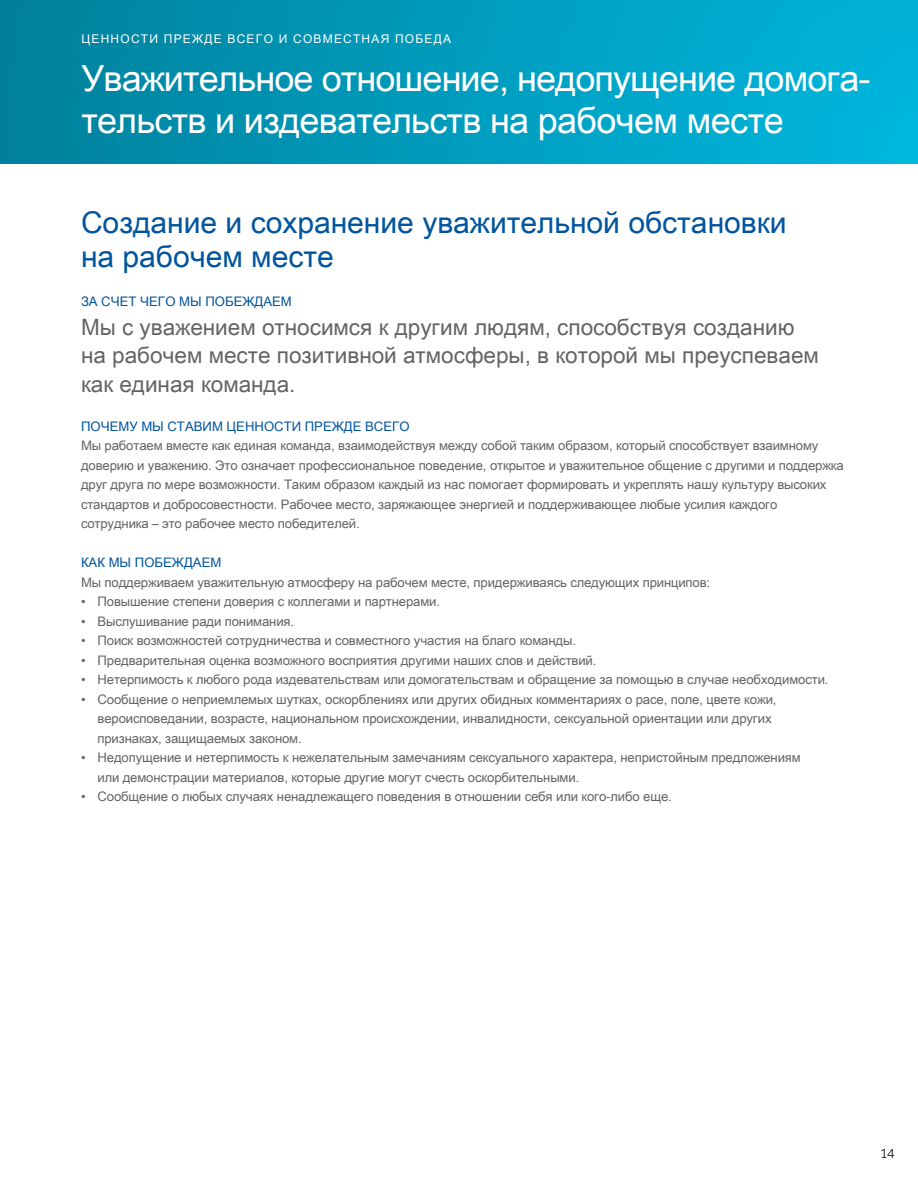
<style>
.page{position:relative;width:918px;height:1188px;background:#fff}
.page>*{position:absolute;margin:0;border:0;box-sizing:border-box;transform-origin:0 0}
.t1{font:36px/42px "Arial Unicode MS";letter-spacing:-.025em;color:#fff}
.t2{font:30px/34.5px "Arial Unicode MS";color:#00549e}
.t3{font:22.5px/28.5px "Arial Unicode MS";color:#636466}
.t4{font:13.5px "Maurea Light Lf";color:#000}
.t5{font:13.2px/19.5px "Arial Unicode MS";letter-spacing:-.01em;color:#636466}
.t6{font:13.2px "Arial Unicode MS";color:#00549e}
.t7{font:12px "Arial Unicode MS";letter-spacing:.1em;color:#fff}
</style>
<div class="page">
<div style="left:0;top:0;width:918px;height:163px;background:linear-gradient(to right,#00819d,#00b6dd)"></div>
<p class="t7" style="left:82px;top:30px;width:371px">ЦЕННОСТИ ПРЕЖДЕ ВСЕГО И СОВМЕСТНАЯ ПОБЕДА</p>
<h1 class="t1" style="left:82px;top:57px;width:790px">Уважительное отношение, недопущение домога&shy;тельств и издевательств на рабочем месте</h1>
<h2 class="t2" style="left:81px;top:204px;width:707px">Создание и сохранение уважительной обстановки на рабочем месте</h2>
<p class="t6" style="left:81px;top:292px;width:212px">ЗА СЧЕТ ЧЕГО МЫ ПОБЕЖДАЕМ</p>
<h3 class="t3" style="left:81px;top:312px;width:739px">Мы с уважением относимся к другим людям, способствуя созданию на рабочем месте позитивной атмосферы, в которой мы преуспеваем как единая команда.</h3>
<p class="t6" style="left:81px;top:417px;width:330px">ПОЧЕМУ МЫ СТАВИМ ЦЕННОСТИ ПРЕЖДЕ ВСЕГО</p>
<p class="t5" style="left:81px;top:436px;width:764px">Мы работаем вместе как единая команда, взаимодействуя между собой таким образом, который способствует взаимному доверию и уважению. Это означает профессиональное поведение, открытое и уважительное общение с другими и поддержка друг друга по мере возможности. Таким образом каждый из нас помогает формировать и укреплять нашу культуру высоких стандартов и добросовестности. Рабочее место, заряжающее энергией и поддерживающее любые усилия каждого сотрудника – это рабочее место победителей.</p>
<p class="t6" style="left:81px;top:553px;width:142px">КАК МЫ ПОБЕЖДАЕМ</p>
<p class="t5" style="left:81px;top:572px;width:631px">Мы поддерживаем уважительную атмосферу на рабочем месте, придерживаясь следующих принципов:</p>
<p class="t5" style="left:81px;top:592px;width:358px">• Повышение степени доверия с коллегами и партнерами.</p>
<p class="t5" style="left:81px;top:611px;width:212px">• Выслушивание ради понимания.</p>
<p class="t5" style="left:81px;top:631px;width:494px">• Поиск возможностей сотрудничества и совместного участия на благо команды.</p>
<p class="t5" style="left:81px;top:650px;width:515px">• Предварительная оценка возможного восприятия другими наших слов и действий.</p>
<p class="t5" style="left:81px;top:670px;width:747px">• Нетерпимость к любого рода издевательствам или домогательствам и обращение за помощью в случае необходимости.</p>
<p class="t5" style="left:97px;top:689px;width:681px;text-indent:-16px">• Сообщение о неприемлемых шутках, оскорблениях или других обидных комментариях о расе, поле, цвете кожи, вероисповедании, возрасте, национальном происхождении, инвалидности, сексуальной ориентации или других признаках, защищаемых законом.</p>
<p class="t5" style="left:97px;top:748px;width:705px;text-indent:-16px">• Недопущение и нетерпимость к нежелательным замечаниям сексуального характера, непристойным предложениям или демонстрации материалов, которые другие могут счесть оскорбительными.</p>
<p class="t5" style="left:81px;top:787px;width:590px">• Сообщение о любых случаях ненадлежащего поведения в отношении себя или кого-либо еще.</p>
<p class="t4" style="left:881px;top:1145px;width:15px">14</p>
</div>
